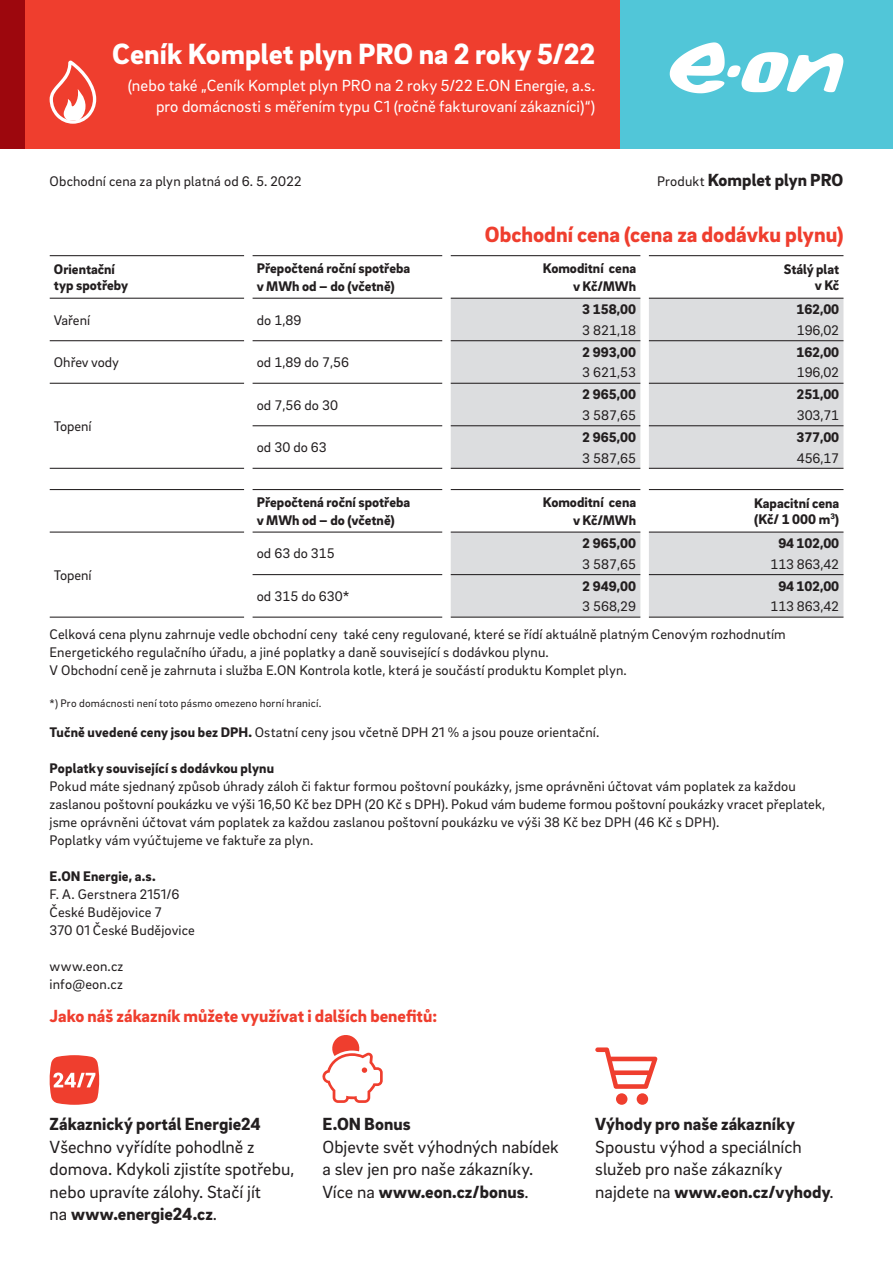
<style>
.page{position:relative;width:893px;height:1263px;background:#fff}
.page>*{position:absolute;margin:0;border:0;box-sizing:border-box;transform-origin:0 0}
.t1{font:900 30px "EON Brix Sans";color:#fff}
.t2{font:900 22.5px "EON Brix Sans";color:#ef3e2e}
.t3{font:18px/22.5px "EON Brix Sans";color:#231f20}
.t4{font:900 18px "EON Brix Sans";color:#231f20}
.t5{font:900 18px "EON Brix Sans";color:#ef3e2e}
.t6{font:16.5px/21px "EON Brix Sans";letter-spacing:.005em;color:#fff;text-align:right}
.t7{font:14.25px/18px "EON Brix Sans";letter-spacing:.01em;color:#231f20}
.t8{font:900 14.25px/18px "EON Brix Sans";color:#231f20}
.t9{font:11.25px "EON Brix Sans";letter-spacing:.02em;color:#231f20}
.s1{font-weight:400;font-size:14.25px}
.s2{font-weight:900}
</style>
<div class="page">
<svg style="left:595px;top:1047px;width:62px;height:42px"></svg>
<div style="left:616px;top:1093px;width:11px;height:12px;background:#ef3e2e;border-radius:50%"></div>
<div style="left:637px;top:1093px;width:11px;height:12px;background:#ef3e2e;border-radius:50%"></div>
<svg style="left:49px;top:1055px;width:51px;height:50px"></svg>
<svg style="left:322px;top:1035px;width:61px;height:68px"></svg>
<svg style="left:451px;top:298px;width:392px;height:319px;fill:#dcdddf"></svg>
<hr style="left:50px;top:255px;width:194px;height:1px;background:#231f20">
<hr style="left:253px;top:255px;width:189px;height:1px;background:#231f20">
<hr style="left:451px;top:255px;width:189px;height:1px;background:#231f20">
<hr style="left:649px;top:255px;width:194px;height:1px;background:#231f20">
<hr style="left:50px;top:298px;width:194px;height:1px;background:#231f20">
<hr style="left:253px;top:298px;width:189px;height:1px;background:#231f20">
<hr style="left:50px;top:340px;width:194px;height:1px;background:#231f20">
<hr style="left:253px;top:340px;width:189px;height:1px;background:#231f20">
<hr style="left:50px;top:383px;width:194px;height:1px;background:#231f20">
<hr style="left:253px;top:383px;width:189px;height:1px;background:#231f20">
<hr style="left:253px;top:425px;width:189px;height:1px;background:#231f20">
<hr style="left:50px;top:468px;width:194px;height:1px;background:#231f20">
<hr style="left:253px;top:468px;width:189px;height:1px;background:#231f20">
<hr style="left:50px;top:489px;width:194px;height:1px;background:#231f20">
<hr style="left:253px;top:489px;width:189px;height:1px;background:#231f20">
<hr style="left:451px;top:489px;width:189px;height:1px;background:#231f20">
<hr style="left:649px;top:489px;width:194px;height:1px;background:#231f20">
<hr style="left:50px;top:531px;width:194px;height:2px;background:#231f20">
<hr style="left:253px;top:531px;width:189px;height:2px;background:#231f20">
<hr style="left:253px;top:574px;width:189px;height:1px;background:#231f20">
<hr style="left:50px;top:617px;width:194px;height:1px;background:#231f20">
<hr style="left:253px;top:617px;width:189px;height:1px;background:#231f20">
<hr style="left:451px;top:298px;width:189px;height:1px;background:#231f20">
<hr style="left:649px;top:298px;width:194px;height:1px;background:#231f20">
<hr style="left:451px;top:340px;width:189px;height:1px;background:#231f20">
<hr style="left:649px;top:340px;width:194px;height:1px;background:#231f20">
<hr style="left:451px;top:383px;width:189px;height:1px;background:#231f20">
<hr style="left:649px;top:383px;width:194px;height:1px;background:#231f20">
<hr style="left:451px;top:425px;width:189px;height:1px;background:#231f20">
<hr style="left:649px;top:425px;width:194px;height:1px;background:#231f20">
<hr style="left:451px;top:468px;width:189px;height:1px;background:#231f20">
<hr style="left:649px;top:468px;width:194px;height:1px;background:#231f20">
<hr style="left:451px;top:531px;width:189px;height:2px;background:#231f20">
<hr style="left:649px;top:531px;width:194px;height:2px;background:#231f20">
<hr style="left:451px;top:574px;width:189px;height:1px;background:#231f20">
<hr style="left:649px;top:574px;width:194px;height:1px;background:#231f20">
<hr style="left:451px;top:617px;width:189px;height:1px;background:#231f20">
<hr style="left:649px;top:617px;width:194px;height:1px;background:#231f20">
<div style="left:25px;top:0;width:595px;height:148px;background:#ef3e2e"></div>
<div style="left:620px;top:0;width:273px;height:148px;background:#51c6d8"></div>
<div style="left:0;top:0;width:25px;height:148px;background:#9d070d"></div>
<svg style="left:670px;top:42px;width:173px;height:51px"></svg>
<svg style="left:50px;top:61px;width:46px;height:63px"></svg>
<p class="t1" style="left:112px;top:34px;width:485px">Ceník Komplet plyn PRO na 2 roky 5/22</p>
<p class="t6" style="left:128px;top:74px;width:469px">(nebo také „Ceník Komplet plyn PRO na 2 roky 5/22 E.ON Energie, a.s. pro domácnosti s měřením typu C1 (ročně fakturovaní zákazníci)“)</p>
<p class="t7" style="left:50px;top:172px;width:253px">Obchodní cena za plyn platná od 6. 5. 2022</p>
<p class="t4" style="left:657px;top:168px;width:188px"><span class="s1">Produkt</span> Komplet plyn PRO</p>
<p class="t8" style="left:54px;top:259px;width:63px">Orientační</p>
<p class="t8" style="left:54px;top:276px;width:76px">typ spotřeby</p>
<p class="t2" style="left:485px;top:220px;width:360px">Obchodní cena (cena za dodávku plynu)</p>
<p class="t8" style="left:257px;top:259px;width:155px">Přepočtená roční spotřeba v MWh od – do (včetně)</p>
<p class="t8" style="left:543px;top:259px;width:95px;text-align:right">Komoditní cena v Kč/MWh</p>
<p class="t8" style="left:784px;top:260px;width:57px;line-height:16.5px;text-align:right">Stálý plat v Kč</p>
<p class="t7" style="left:54px;top:310px;width:38px">Vaření</p>
<p class="t7" style="left:257px;top:310px;width:46px">do 1,89</p>
<p class="t7" style="left:54px;top:353px;width:67px">Ohřev vody</p>
<p class="t7" style="left:257px;top:353px;width:94px">od 1,89 do 7,56</p>
<p class="t7" style="left:54px;top:416px;width:39px">Topení</p>
<p class="t7" style="left:257px;top:395px;width:83px">od 7,56 do 30</p>
<p class="t7" style="left:257px;top:438px;width:72px">od 30 do 63</p>
<p class="t8" style="left:582px;top:300px;width:55px">3 158,00</p>
<p class="t8" style="left:797px;top:300px;width:44px">162,00</p>
<p class="t7" style="left:582px;top:321px;width:56px">3 821,18</p>
<p class="t7" style="left:797px;top:321px;width:44px">196,02</p>
<p class="t8" style="left:582px;top:342px;width:55px">2 993,00</p>
<p class="t8" style="left:797px;top:342px;width:44px">162,00</p>
<p class="t7" style="left:582px;top:363px;width:56px">3 621,53</p>
<p class="t7" style="left:797px;top:363px;width:44px">196,02</p>
<p class="t8" style="left:582px;top:385px;width:55px">2 965,00</p>
<p class="t8" style="left:797px;top:385px;width:44px">251,00</p>
<p class="t7" style="left:582px;top:406px;width:56px">3 587,65</p>
<p class="t7" style="left:797px;top:406px;width:44px">303,71</p>
<p class="t8" style="left:582px;top:427px;width:55px">2 965,00</p>
<p class="t8" style="left:797px;top:427px;width:44px">377,00</p>
<p class="t7" style="left:582px;top:448px;width:56px">3 587,65</p>
<p class="t7" style="left:797px;top:448px;width:44px">456,17</p>
<p class="t7" style="left:54px;top:565px;width:39px">Topení</p>
<p class="t8" style="left:257px;top:492px;width:155px">Přepočtená roční spotřeba v MWh od – do (včetně)</p>
<p class="t8" style="left:543px;top:492px;width:95px;text-align:right">Komoditní cena v Kč/MWh</p>
<p class="t8" style="left:754px;top:494px;width:87px;line-height:16.5px">Kapacitní cena (Kč/ 1 000 m<sup>3</sup>)</p>
<p class="t7" style="left:257px;top:544px;width:80px">od 63 do 315</p>
<p class="t7" style="left:257px;top:587px;width:94px">od 315 do 630*</p>
<p class="t8" style="left:582px;top:534px;width:55px">2 965,00</p>
<p class="t8" style="left:778px;top:534px;width:62px">94 102,00</p>
<p class="t7" style="left:582px;top:554px;width:56px">3 587,65</p>
<p class="t7" style="left:770px;top:554px;width:70px">113 863,42</p>
<p class="t8" style="left:582px;top:576px;width:55px">2 949,00</p>
<p class="t8" style="left:778px;top:576px;width:62px">94 102,00</p>
<p class="t7" style="left:582px;top:597px;width:56px">3 568,29</p>
<p class="t7" style="left:770px;top:597px;width:70px">113 863,42</p>
<p class="t7" style="left:50px;top:625px;width:738px">Celková cena plynu zahrnuje vedle obchodní ceny také ceny regulované, které se řídí aktuálně platným Cenovým rozhodnutím<br>Energetického regulačního úřadu, a jiné poplatky a daně související s dodávkou plynu.</p>
<p class="t7" style="left:50px;top:661px;width:579px">V Obchodní ceně je zahrnuta i služba E.ON Kontrola kotle, která je součástí produktu Komplet plyn.</p>
<p class="t9" style="left:50px;top:695px;width:273px">*) Pro domácnosti není toto pásmo omezeno horní hranicí.</p>
<p class="t7" style="left:50px;top:722px;width:551px"><span class="s2">Tučně uvedené ceny jsou bez DPH.</span> Ostatní ceny jsou včetně DPH 21 % a jsou pouze orientační.</p>
<p class="t8" style="left:50px;top:758px;width:226px">Poplatky související s dodávkou plynu</p>
<p class="t7" style="left:50px;top:776px;width:777px">Pokud máte sjednaný způsob úhrady záloh či faktur formou poštovní poukázky, jsme oprávněni účtovat vám poplatek za každou zaslanou poštovní poukázku ve výši 16,50 Kč bez DPH (20 Kč s DPH). Pokud vám budeme formou poštovní poukázky vracet přeplatek, jsme oprávněni účtovat vám poplatek za každou zaslanou poštovní poukázku ve výši 38 Kč bez DPH (46 Kč s DPH).<br>Poplatky vám vyúčtujeme ve faktuře za plyn.</p>
<p class="t8" style="left:50px;top:866px;width:108px">E.ON Energie, a.s.</p>
<p class="t7" style="left:50px;top:884px;width:131px">F. A. Gerstnera 2151/6</p>
<p class="t7" style="left:50px;top:902px;width:113px">České Budějovice 7</p>
<p class="t7" style="left:50px;top:920px;width:147px">370 01 České Budějovice</p>
<p class="t7" style="left:50px;top:956px;width:75px">www.eon.cz info@eon.cz</p>
<p class="t5" style="left:50px;top:1004px;width:389px">Jako náš zákazník můžete využívat i dalších benefitů:</p>
<p class="t4" style="left:50px;top:1112px;width:213px">Zákaznický portál Energie24</p>
<p class="t3" style="left:50px;top:1135px;width:246px">Všechno vyřídíte pohodlně z domova. Kdykoli zjistíte spotřebu, nebo upravíte zálohy. Stačí jít<br>na <span class="s2">www.energie24.cz</span>.</p>
<p class="t4" style="left:322px;top:1112px;width:90px">E.ON Bonus</p>
<p class="t3" style="left:322px;top:1135px;width:238px">Objevte svět výhodných nabídek a slev jen pro naše zákazníky.<br>Více na <span class="s2">www.eon.cz/bonus</span>.</p>
<p class="t4" style="left:595px;top:1112px;width:201px">Výhody pro naše zákazníky</p>
<p class="t3" style="left:595px;top:1135px;width:240px">Spoustu výhod a speciálních služeb pro naše zákazníky najdete na <span class="s2">www.eon.cz/vyhody</span>.</p>
</div>
